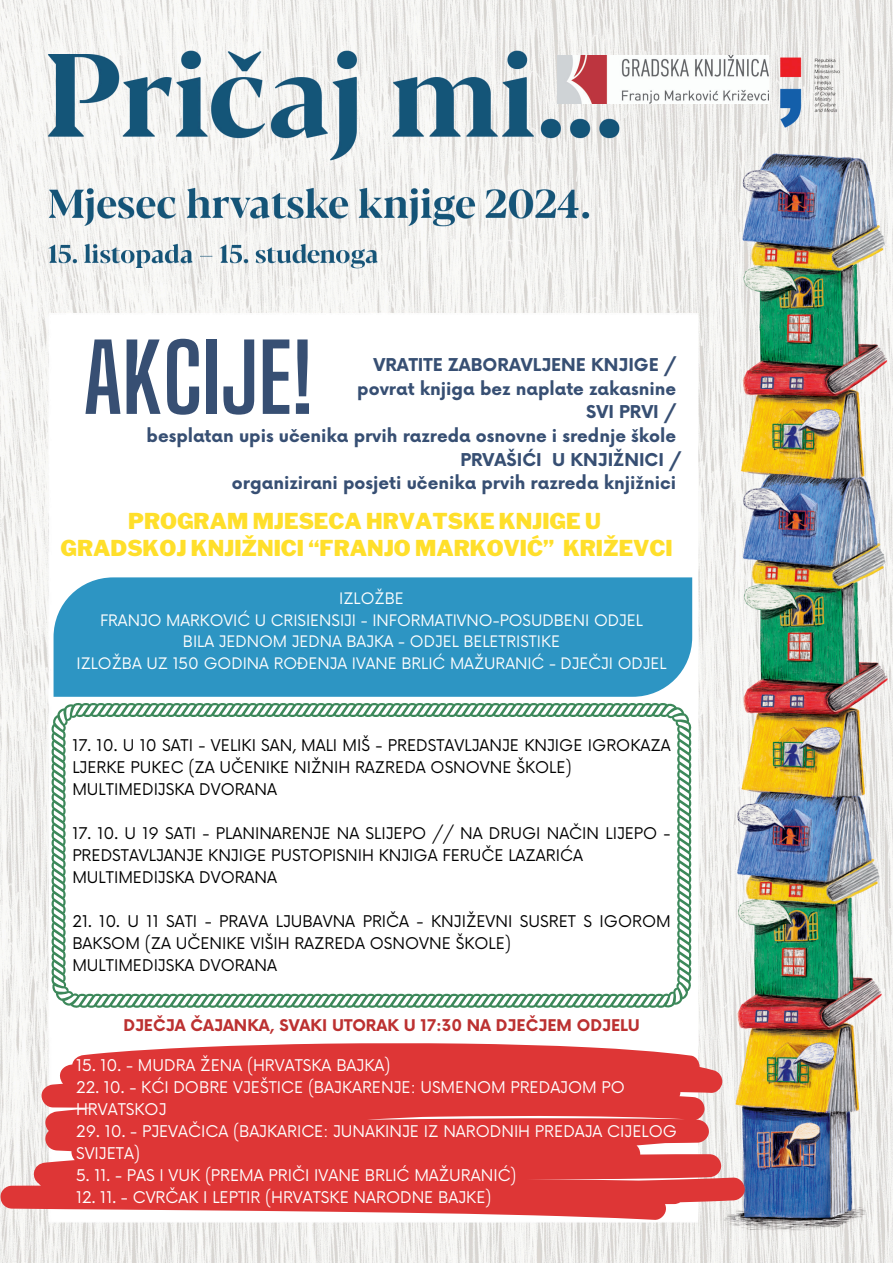
<style>
.page{position:relative;width:893px;height:1263px;background:#fff}
.page>*{position:absolute;margin:0;border:0;box-sizing:border-box;transform-origin:0 0}
.t1{font:700 93px "Big Shoulders Display";color:#374f73}
.t2{font:900 21.75px/27px "Libre Franklin";color:#ffdf2b;text-align:center}
.t3{font:700 17.25px "Now";color:#374f73}
.t4{font:15.75px/21.9px "Now";color:#000}
.t5{font:15.75px/21.9px "Now";color:#fefefe}
.t6{font:700 15.75px "Now";color:#bc3131}
.t7{font:15.45px "Now";color:#fefefe}
</style>
<div class="page">
<img style="left:0;top:0;width:893px;height:1263px">
<svg style="left:51px;top:702px;width:641px;height:307px"></svg>
<div style="left:54px;top:577px;width:638px;height:120px;background:#2d95c3"></div>
<svg style="left:0;top:1036px;width:745px;height:196px;fill:#de3636"></svg>
<img style="left:558px;top:56px;width:210px;height:48px">
<h4 class="t1" style="left:83px;top:322px;width:231px">AKCIJE!</h4>
<p class="t3" style="left:373px;top:356px;width:304px">VRATITE ZABORAVLJENE KNJIGE /</p>
<p class="t3" style="left:357px;top:379px;width:320px">povrat knjiga bez naplate zakasnine</p>
<p class="t3" style="left:586px;top:403px;width:91px">SVI PRVI /</p>
<p class="t3" style="left:147px;top:427px;width:531px">besplatan upis učenika prvih razreda osnovne i srednje škole</p>
<p class="t3" style="left:460px;top:450px;width:222px">PRVAŠIĆI U KNJIŽNICI /</p>
<p class="t3" style="left:232px;top:474px;width:446px">organizirani posjeti učenika prvih razreda knjižnici</p>
<h3 class="t2" style="left:61px;top:508px;width:614px">PROGRAM MJESECA HRVATSKE KNJIGE U<br>GRADSKOJ KNJIŽNICI “FRANJO MARKOVIĆ” KRIŽEVCI</h3>
<h1 class="t7" style="left:339px;top:590px;width:66px">IZLOŽBE</h1>
<h5 class="t7" style="left:100px;top:611px;width:544px">FRANJO MARKOVIĆ U CRISIENSIJI - INFORMATIVNO-POSUDBENI ODJEL</h5>
<h2 class="t7" style="left:183px;top:633px;width:378px">BILA JEDNOM JEDNA BAJKA - ODJEL BELETRISTIKE</h2>
<p class="t7" style="left:76px;top:654px;width:591px">IZLOŽBA UZ 150 GODINA ROĐENJA IVANE BRLIĆ MAŽURANIĆ - DJEČJI ODJEL</p>
<p class="t4" style="left:72px;top:735px;width:600px">17. 10. U 10 SATI - VELIKI SAN, MALI MIŠ - PREDSTAVLJANJE KNJIGE IGROKAZA<br>LJERKE PUKEC (ZA UČENIKE NIŽNIH RAZREDA OSNOVNE ŠKOLE)<br>MULTIMEDIJSKA DVORANA</p>
<p class="t4" style="left:72px;top:823px;width:600px">17. 10. U 19 SATI - PLANINARENJE NA SLIJEPO // NA DRUGI NAČIN LIJEPO -<br>PREDSTAVLJANJE KNJIGE PUSTOPISNIH KNJIGA FERUČE LAZARIĆA<br>MULTIMEDIJSKA DVORANA</p>
<p class="t4" style="left:72px;top:911px;width:600px">21. 10. U 11 SATI - PRAVA LJUBAVNA PRIČA - KNJIŽEVNI SUSRET S IGOROM<br>BAKSOM (ZA UČENIKE VIŠIH RAZREDA OSNOVNE ŠKOLE)<br>MULTIMEDIJSKA DVORANA</p>
<h4 class="t6" style="left:123px;top:1017px;width:518px">DJEČJA ČAJANKA, SVAKI UTORAK U 17:30 NA DJEČJEM ODJELU</h4>
<h4 class="t5" style="left:76px;top:1055px;width:316px">15. 10. - MUDRA ŽENA (HRVATSKA BAJKA)</h4>
<h4 class="t5" style="left:76px;top:1077px;width:550px">22. 10. - KĆI DOBRE VJEŠTICE (BAJKARENJE: USMENOM PREDAJOM PO<br>HRVATSKOJ</h4>
<h4 class="t5" style="left:76px;top:1121px;width:602px">29. 10. - PJEVAČICA (BAJKARICE: JUNAKINJE IZ NARODNIH PREDAJA CIJELOG<br>SVIJETA)</h4>
<h4 class="t5" style="left:76px;top:1165px;width:442px">5. 11. - PAS I VUK (PREMA PRIČI IVANE BRLIĆ MAŽURANIĆ)</h4>
<h4 class="t5" style="left:76px;top:1187px;width:417px">12. 11. - CVRČAK I LEPTIR (HRVATSKE NARODNE BAJKE)</h4>
</div>
